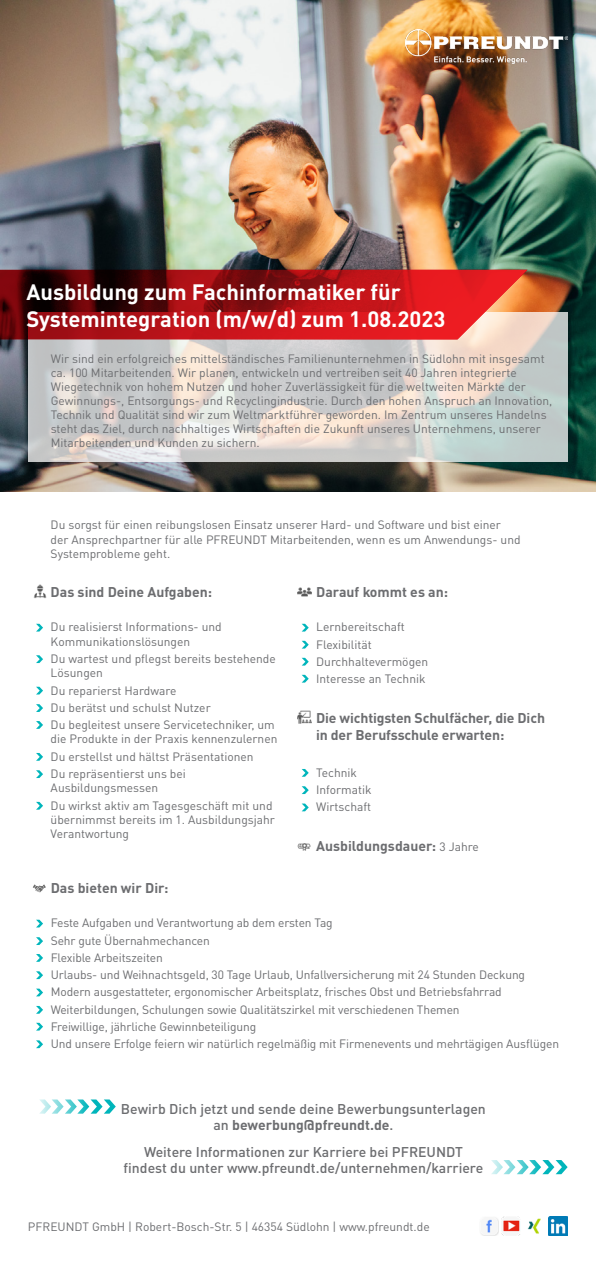
<style>
.page{position:relative;width:596px;height:1262px;background:#fff}
.page>*{position:absolute;margin:0;border:0;box-sizing:border-box;transform-origin:0 0}
.t1{font:700 22px/26.4px "DIN Pro";color:#fff}
.t2{font:500 14px/16px "DIN Pro";color:#6c6d70;text-align:center}
.t3{font:700 14px/16.8px "DIN Pro";letter-spacing:-.005em;color:#6c6d70}
.t4{font:12px/17.2px "DIN Pro";color:#6c6d70}
.s1{font-weight:400;font-size:12px}
.s2{font-weight:700}
</style>
<div class="page">
<img style="left:0;top:0;width:595px;height:491px">
<img style="left:405px;top:29px;width:162px;height:34px">
<svg style="left:28px;top:312px;width:539px;height:150px;background:#d4d1ce"></svg>
<svg style="left:0;top:270px;width:527px;height:69px;background:#a61c1e"></svg>
<img style="left:481px;top:1218px;width:17px;height:17px">
<img style="left:501px;top:1216px;width:19px;height:19px">
<img style="left:527px;top:1218px;width:14px;height:16px">
<img style="left:548px;top:1216px;width:19px;height:19px">
<svg style="left:36px;top:624px;width:7px;height:7px"></svg>
<svg style="left:36px;top:655px;width:7px;height:8px"></svg>
<svg style="left:36px;top:753px;width:7px;height:7px"></svg>
<svg style="left:36px;top:686px;width:7px;height:8px"></svg>
<svg style="left:302px;top:624px;width:6px;height:7px"></svg>
<svg style="left:302px;top:658px;width:6px;height:7px"></svg>
<svg style="left:302px;top:675px;width:6px;height:7px"></svg>
<svg style="left:301px;top:803px;width:7px;height:8px"></svg>
<svg style="left:301px;top:769px;width:7px;height:7px"></svg>
<svg style="left:301px;top:786px;width:7px;height:8px"></svg>
<svg style="left:36px;top:770px;width:7px;height:8px"></svg>
<svg style="left:40px;top:1099px;width:76px;height:14px"></svg>
<svg style="left:491px;top:1160px;width:76px;height:14px"></svg>
<img style="left:33px;top:584px;width:13px;height:15px">
<svg style="left:298px;top:843px;width:13px;height:8px"></svg>
<img style="left:297px;top:587px;width:14px;height:10px">
<img style="left:297px;top:710px;width:14px;height:14px">
<svg style="left:36px;top:704px;width:7px;height:8px"></svg>
<svg style="left:36px;top:721px;width:7px;height:8px"></svg>
<svg style="left:302px;top:641px;width:6px;height:7px"></svg>
<svg style="left:36px;top:802px;width:7px;height:7px"></svg>
<svg style="left:33px;top:884px;width:13px;height:8px"></svg>
<svg style="left:36px;top:919px;width:7px;height:8px"></svg>
<svg style="left:36px;top:937px;width:7px;height:8px"></svg>
<svg style="left:36px;top:971px;width:7px;height:8px"></svg>
<svg style="left:36px;top:1005px;width:7px;height:8px"></svg>
<svg style="left:36px;top:1040px;width:7px;height:8px"></svg>
<svg style="left:36px;top:954px;width:7px;height:7px"></svg>
<svg style="left:36px;top:988px;width:7px;height:8px"></svg>
<svg style="left:36px;top:1022px;width:7px;height:8px"></svg>
<h1 class="t1" style="left:26px;top:278px;width:420px">Ausbildung zum Fachinformatiker für<br>Systemintegration (m/w/d) zum 1.08.2023</h1>
<p class="t4" style="left:51px;top:351px;width:503px;line-height:14px">Wir sind ein erfolgreiches mittelständisches Familienunternehmen in Südlohn mit insgesamt ca. 100 Mitarbeitenden. Wir planen, entwickeln und vertreiben seit 40 Jahren integrierte Wiegetechnik von hohem Nutzen und hoher Zuverlässigkeit für die weltweiten Märkte der Gewinnungs-, Entsorgungs- und Recyclingindustrie. Durch den hohen Anspruch an Innovation, Technik und Qualität sind wir zum Weltmarktführer geworden. Im Zentrum unseres Handelns steht das Ziel, durch nachhaltiges Wirtschaften die Zukunft unseres Unternehmens, unserer Mitarbeitenden und Kunden zu sichern.</p>
<p class="t4" style="left:51px;top:517px;width:471px;line-height:14.4px">Du sorgst für einen reibungslosen Einsatz unserer Hard- und Software und bist einer der Ansprechpartner für alle PFREUNDT Mitarbeitenden, wenn es um Anwendungs- und<br>Systemprobleme geht.</p>
<p class="t3" style="left:51px;top:582px;width:163px">Das sind Deine Aufgaben:</p>
<p class="t4" style="left:51px;top:619px;width:172px;line-height:14.4px">Du realisierst Informations- und<br>Kommunikationslösungen</p>
<p class="t4" style="left:51px;top:651px;width:226px;line-height:14.4px">Du wartest und pflegst bereits bestehende<br>Lösungen</p>
<p class="t4" style="left:51px;top:681px;width:225px">Du reparierst Hardware<br>Du berätst und schulst Nutzer<br>Du begleitest unsere Servicetechniker, um</p>
<p class="t4" style="left:51px;top:730px;width:228px">die Produkte in der Praxis kennenzulernen<br>Du erstellst und hältst Präsentationen<br>Du repräsentierst uns bei</p>
<p class="t4" style="left:51px;top:779px;width:223px">Ausbildungsmessen<br>Du wirkst aktiv am Tagesgeschäft mit und</p>
<p class="t4" style="left:51px;top:812px;width:226px;line-height:14.4px">übernimmst bereits im 1. Ausbildungsjahr<br>Verantwortung</p>
<p class="t3" style="left:316px;top:582px;width:133px">Darauf kommt es an:</p>
<p class="t4" style="left:316px;top:618px;width:114px">Lernbereitschaft<br>Flexibilität<br>Durchhaltevermögen<br>Interesse an Technik</p>
<p class="t3" style="left:316px;top:708px;width:230px">Die wichtigsten Schulfächer, die Dich in der Berufsschule erwarten:</p>
<p class="t4" style="left:316px;top:763px;width:57px">Technik<br>Informatik<br>Wirtschaft</p>
<p class="t3" style="left:316px;top:836px;width:164px">Ausbildungsdauer: <span class="s1">3 Jahre</span></p>
<p class="t3" style="left:51px;top:878px;width:119px">Das bieten wir Dir:</p>
<p class="t4" style="left:51px;top:914px;width:509px">Feste Aufgaben und Verantwortung ab dem ersten Tag<br>Sehr gute Übernahmechancen<br>Flexible Arbeitszeiten<br>Urlaubs- und Weihnachtsgeld, 30 Tage Urlaub, Unfallversicherung mit 24 Stunden Deckung Modern ausgestatteter, ergonomischer Arbeitsplatz, frisches Obst und Betriebsfahrrad Weiterbildungen, Schulungen sowie Qualitätszirkel mit verschiedenen Themen<br>Freiwillige, jährliche Gewinnbeteiligung<br>Und unsere Erfolge feiern wir natürlich regelmäßig mit Firmenevents und mehrtägigen Ausflügen</p>
<p class="t2" style="left:121px;top:1099px;width:366px">Bewirb Dich jetzt und sende deine Bewerbungsunterlagen an <span class="s2">bewerbung@pfreundt.de</span>.</p>
<p class="t2" style="left:124px;top:1143px;width:361px">Weitere Informationen zur Karriere bei PFREUNDT findest du unter www.pfreundt.de/unternehmen/karriere</p>
<p class="t4" style="left:28px;top:1217px;width:403px">PFREUNDT GmbH | Robert-Bosch-Str. 5 | 46354 Südlohn | www.pfreundt.de</p>
</div>
